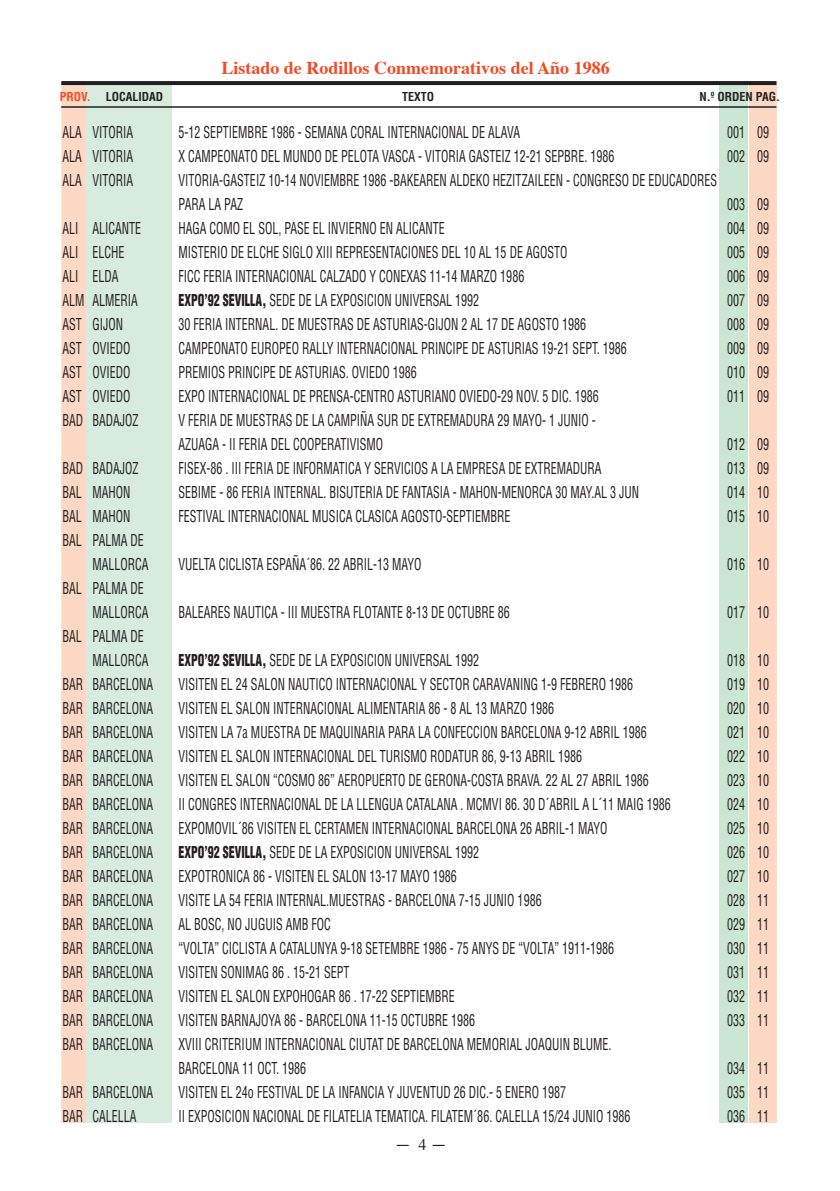
<style>
.page{position:relative;width:840px;height:1191px;background:#fff}
.page>*{position:absolute;margin:0;border:0;box-sizing:border-box;transform-origin:0 0}
.t1{font:24px "Times";color:#231f20}
.t2{font:700 18px "Times";color:#f04c27}
.t3{font:condensed 16px/24px "Helvetica";color:#231f20;scale:.75 1}
.t4{font:16px "Times";color:#231f20}
.t5{font:700 condensed 12px "Helvetica";color:#231f20}
.t6{font:700 condensed 12px "Helvetica";color:#f04c27}
.s1{font-weight:900}
</style>
<div class="page">
<div style="left:86px;top:81px;width:86px;height:1042px;background:#d7ebde"></div>
<div style="left:748px;top:82px;width:28px;height:1041px;background:#fdd8c5"></div>
<div style="left:719px;top:83px;width:28px;height:1039px;background:#cbe6d3"></div>
<div style="left:62px;top:82px;width:23px;height:1040px;background:#fdd8c5"></div>
<div style="left:61px;top:81px;width:25px;height:1042px;border:2px solid #fdd8c5"></div>
<hr style="left:61px;top:106px;width:715px;height:2px;background:#231f20">
<svg style="left:61px;top:81px;width:715px;height:4px;background:#262223"></svg>
<p class="t2" style="left:221px;top:51px;width:390px">Listado de Rodillos Conmemorativos del Año 1986</p>
<p class="t6" style="left:60px;top:89px;width:32px">PROV.</p>
<p class="t5" style="left:106px;top:89px;width:59px">LOCALIDAD</p>
<p class="t5" style="left:402px;top:89px;width:34px">TEXTO</p>
<p class="t5" style="left:699px;top:89px;width:82px">N.º ORDEN PAG.</p>
<p class="t3" style="left:62px;top:120px;width:96px">ALA VITORIA</p>
<p class="t3" style="left:178px;top:120px;width:456px">5-12 SEPTIEMBRE 1986 - SEMANA CORAL INTERNACIONAL DE ALAVA</p>
<p class="t3" style="left:726px;top:120px;width:57px">001 09</p>
<p class="t3" style="left:62px;top:144px;width:96px">ALA VITORIA</p>
<p class="t3" style="left:178px;top:144px;width:582px">X CAMPEONATO DEL MUNDO DE PELOTA VASCA - VITORIA GASTEIZ 12-21 SEPBRE. 1986</p>
<p class="t3" style="left:726px;top:144px;width:57px">002 09</p>
<p class="t3" style="left:62px;top:168px;width:96px">ALA VITORIA</p>
<p class="t3" style="left:178px;top:168px;width:719px">VITORIA-GASTEIZ 10-14 NOVIEMBRE 1986 -BAKEAREN ALDEKO HEZITZAILEEN - CONGRESO DE EDUCADORES<br>PARA LA PAZ</p>
<p class="t3" style="left:726px;top:192px;width:57px">003 09</p>
<p class="t3" style="left:62px;top:216px;width:106px">ALI ALICANTE</p>
<p class="t3" style="left:178px;top:216px;width:356px">HAGA COMO EL SOL, PASE EL INVIERNO EN ALICANTE</p>
<p class="t3" style="left:726px;top:216px;width:57px">004 09</p>
<p class="t3" style="left:62px;top:240px;width:84px">ALI ELCHE</p>
<p class="t3" style="left:178px;top:240px;width:519px">MISTERIO DE ELCHE SIGLO XIII REPRESENTACIONES DEL 10 AL 15 DE AGOSTO</p>
<p class="t3" style="left:726px;top:240px;width:57px">005 09</p>
<p class="t3" style="left:62px;top:264px;width:76px">ALI ELDA</p>
<p class="t3" style="left:178px;top:264px;width:462px">FICC FERIA INTERNACIONAL CALZADO Y CONEXAS 11-14 MARZO 1986</p>
<p class="t3" style="left:726px;top:264px;width:57px">006 09</p>
<p class="t3" style="left:62px;top:288px;width:102px">ALM ALMERIA</p>
<p class="t3" style="left:178px;top:288px;width:402px"><span class="s1">EXPO’92 SEVILLA,</span> SEDE DE LA EXPOSICION UNIVERSAL 1992</p>
<p class="t3" style="left:726px;top:288px;width:57px">007 09</p>
<p class="t3" style="left:62px;top:312px;width:82px">AST GIJON</p>
<p class="t3" style="left:178px;top:312px;width:544px">30 FERIA INTERNAL. DE MUESTRAS DE ASTURIAS-GIJON 2 AL 17 DE AGOSTO 1986</p>
<p class="t3" style="left:726px;top:312px;width:57px">008 09</p>
<p class="t3" style="left:62px;top:336px;width:92px">AST OVIEDO</p>
<p class="t3" style="left:178px;top:336px;width:599px">CAMPEONATO EUROPEO RALLY INTERNACIONAL PRINCIPE DE ASTURIAS 19-21 SEPT. 1986</p>
<p class="t3" style="left:726px;top:336px;width:57px">009 09</p>
<p class="t3" style="left:62px;top:360px;width:92px">AST OVIEDO</p>
<p class="t3" style="left:178px;top:360px;width:319px">PREMIOS PRINCIPE DE ASTURIAS. OVIEDO 1986</p>
<p class="t3" style="left:726px;top:360px;width:57px">010 09</p>
<p class="t3" style="left:62px;top:384px;width:92px">AST OVIEDO</p>
<p class="t3" style="left:178px;top:384px;width:561px">EXPO INTERNACIONAL DE PRENSA-CENTRO ASTURIANO OVIEDO-29 NOV. 5 DIC. 1986</p>
<p class="t3" style="left:726px;top:384px;width:57px">011 09</p>
<p class="t3" style="left:62px;top:408px;width:103px">BAD BADAJOZ</p>
<p class="t3" style="left:178px;top:408px;width:557px">V FERIA DE MUESTRAS DE LA CAMPIÑA SUR DE EXTREMADURA 29 MAYO- 1 JUNIO -<br>AZUAGA - II FERIA DEL COOPERATIVISMO</p>
<p class="t3" style="left:726px;top:432px;width:57px">012 09</p>
<p class="t3" style="left:62px;top:456px;width:103px">BAD BADAJOZ</p>
<p class="t3" style="left:178px;top:456px;width:565px">FISEX-86 . III FERIA DE INFORMATICA Y SERVICIOS A LA EMPRESA DE EXTREMADURA</p>
<p class="t3" style="left:726px;top:456px;width:57px">013 09</p>
<p class="t3" style="left:62px;top:480px;width:92px">BAL MAHON</p>
<p class="t3" style="left:178px;top:480px;width:615px">SEBIME - 86 FERIA INTERNAL. BISUTERIA DE FANTASIA - MAHON-MENORCA 30 MAY.AL 3 JUN</p>
<p class="t3" style="left:726px;top:480px;width:57px">014 10</p>
<p class="t3" style="left:62px;top:504px;width:92px">BAL MAHON</p>
<p class="t3" style="left:178px;top:504px;width:444px">FESTIVAL INTERNACIONAL MUSICA CLASICA AGOSTO-SEPTIEMBRE</p>
<p class="t3" style="left:726px;top:504px;width:57px">015 10</p>
<p class="t3" style="left:62px;top:528px;width:116px;text-align:right">BAL PALMA DE<br>MALLORCA</p>
<p class="t3" style="left:178px;top:552px;width:325px">VUELTA CICLISTA ESPAÑA´86. 22 ABRIL-13 MAYO</p>
<p class="t3" style="left:726px;top:552px;width:57px">016 10</p>
<p class="t3" style="left:62px;top:576px;width:116px;text-align:right">BAL PALMA DE<br>MALLORCA</p>
<p class="t3" style="left:62px;top:624px;width:116px;text-align:right">BAL PALMA DE<br>MALLORCA</p>
<p class="t3" style="left:178px;top:600px;width:443px">BALEARES NAUTICA - III MUESTRA FLOTANTE 8-13 DE OCTUBRE 86</p>
<p class="t3" style="left:726px;top:600px;width:57px">017 10</p>
<p class="t3" style="left:178px;top:648px;width:402px"><span class="s1">EXPO’92 SEVILLA,</span> SEDE DE LA EXPOSICION UNIVERSAL 1992</p>
<p class="t3" style="left:726px;top:648px;width:57px">018 10</p>
<p class="t3" style="left:62px;top:672px;width:122px">BAR BARCELONA</p>
<p class="t3" style="left:178px;top:672px;width:607px">VISITEN EL 24 SALON NAUTICO INTERNACIONAL Y SECTOR CARAVANING 1-9 FEBRERO 1986</p>
<p class="t3" style="left:726px;top:672px;width:57px">019 10</p>
<p class="t3" style="left:62px;top:696px;width:122px">BAR BARCELONA</p>
<p class="t3" style="left:178px;top:696px;width:502px">VISITEN EL SALON INTERNACIONAL ALIMENTARIA 86 - 8 AL 13 MARZO 1986</p>
<p class="t3" style="left:726px;top:696px;width:57px">020 10</p>
<p class="t3" style="left:62px;top:720px;width:122px">BAR BARCELONA</p>
<p class="t3" style="left:178px;top:720px;width:625px">VISITEN LA 7a MUESTRA DE MAQUINARIA PARA LA CONFECCION BARCELONA 9-12 ABRIL 1986</p>
<p class="t3" style="left:726px;top:720px;width:57px">021 10</p>
<p class="t3" style="left:62px;top:744px;width:122px">BAR BARCELONA</p>
<p class="t3" style="left:178px;top:744px;width:539px">VISITEN EL SALON INTERNACIONAL DEL TURISMO RODATUR 86, 9-13 ABRIL 1986</p>
<p class="t3" style="left:726px;top:744px;width:57px">022 10</p>
<p class="t3" style="left:62px;top:768px;width:122px">BAR BARCELONA</p>
<p class="t3" style="left:178px;top:768px;width:628px">VISITEN EL SALON “COSMO 86” AEROPUERTO DE GERONA-COSTA BRAVA. 22 AL 27 ABRIL 1986</p>
<p class="t3" style="left:726px;top:768px;width:57px">023 10</p>
<p class="t3" style="left:62px;top:792px;width:122px">BAR BARCELONA</p>
<p class="t3" style="left:178px;top:792px;width:657px">II CONGRES INTERNACIONAL DE LA LLENGUA CATALANA . MCMVI 86. 30 D´ABRIL A L´11 MAIG 1986</p>
<p class="t3" style="left:726px;top:792px;width:57px">024 10</p>
<p class="t3" style="left:62px;top:816px;width:122px">BAR BARCELONA</p>
<p class="t3" style="left:178px;top:816px;width:573px">EXPOMOVIL´86 VISITEN EL CERTAMEN INTERNACIONAL BARCELONA 26 ABRIL-1 MAYO</p>
<p class="t3" style="left:726px;top:816px;width:57px">025 10</p>
<p class="t3" style="left:62px;top:840px;width:122px">BAR BARCELONA</p>
<p class="t3" style="left:178px;top:840px;width:402px"><span class="s1">EXPO’92 SEVILLA,</span> SEDE DE LA EXPOSICION UNIVERSAL 1992</p>
<p class="t3" style="left:726px;top:840px;width:57px">026 10</p>
<p class="t3" style="left:62px;top:864px;width:122px">BAR BARCELONA</p>
<p class="t3" style="left:178px;top:864px;width:372px">EXPOTRONICA 86 - VISITEN EL SALON 13-17 MAYO 1986</p>
<p class="t3" style="left:726px;top:864px;width:57px">027 10</p>
<p class="t3" style="left:62px;top:888px;width:122px">BAR BARCELONA</p>
<p class="t3" style="left:178px;top:888px;width:485px">VISITE LA 54 FERIA INTERNAL.MUESTRAS - BARCELONA 7-15 JUNIO 1986</p>
<p class="t3" style="left:726px;top:888px;width:57px">028 11</p>
<p class="t3" style="left:62px;top:912px;width:122px">BAR BARCELONA</p>
<p class="t3" style="left:178px;top:912px;width:204px">AL BOSC, NO JUGUIS AMB FOC</p>
<p class="t3" style="left:726px;top:912px;width:57px">029 11</p>
<p class="t3" style="left:62px;top:936px;width:122px">BAR BARCELONA</p>
<p class="t3" style="left:178px;top:936px;width:582px">“VOLTA” CICLISTA A CATALUNYA 9-18 SETEMBRE 1986 - 75 ANYS DE “VOLTA” 1911-1986</p>
<p class="t3" style="left:726px;top:936px;width:57px">030 11</p>
<p class="t3" style="left:62px;top:960px;width:122px">BAR BARCELONA</p>
<p class="t3" style="left:178px;top:960px;width:229px">VISITEN SONIMAG 86 . 15-21 SEPT</p>
<p class="t3" style="left:726px;top:960px;width:57px">031 11</p>
<p class="t3" style="left:62px;top:984px;width:122px">BAR BARCELONA</p>
<p class="t3" style="left:178px;top:984px;width:370px">VISITEN EL SALON EXPOHOGAR 86 . 17-22 SEPTIEMBRE</p>
<p class="t3" style="left:726px;top:984px;width:57px">032 11</p>
<p class="t3" style="left:62px;top:1008px;width:122px">BAR BARCELONA</p>
<p class="t3" style="left:178px;top:1008px;width:397px">VISITEN BARNAJOYA 86 - BARCELONA 11-15 OCTUBRE 1986</p>
<p class="t3" style="left:726px;top:1008px;width:57px">033 11</p>
<p class="t3" style="left:62px;top:1032px;width:122px">BAR BARCELONA</p>
<p class="t3" style="left:178px;top:1032px;width:578px">XVIII CRITERIUM INTERNACIONAL CIUTAT DE BARCELONA MEMORIAL JOAQUIN BLUME.<br>BARCELONA 11 OCT. 1986</p>
<p class="t3" style="left:726px;top:1056px;width:57px">034 11</p>
<p class="t3" style="left:62px;top:1080px;width:122px">BAR BARCELONA</p>
<p class="t3" style="left:178px;top:1080px;width:518px">VISITEN EL 24o FESTIVAL DE LA INFANCIA Y JUVENTUD 26 DIC.- 5 ENERO 1987</p>
<p class="t3" style="left:726px;top:1080px;width:57px">035 11</p>
<p class="t3" style="left:62px;top:1104px;width:100px">BAR CALELLA</p>
<p class="t3" style="left:178px;top:1104px;width:603px">II EXPOSICION NACIONAL DE FILATELIA TEMATICA. FILATEM´86. CALELLA 15/24 JUNIO 1986</p>
<p class="t3" style="left:726px;top:1104px;width:57px">036 11</p>
<p class="t4" style="left:418px;top:1129px;width:9px">4</p>
<h1 class="t1" style="left:396px;top:1112px;width:49px">_ _</h1>
</div>
